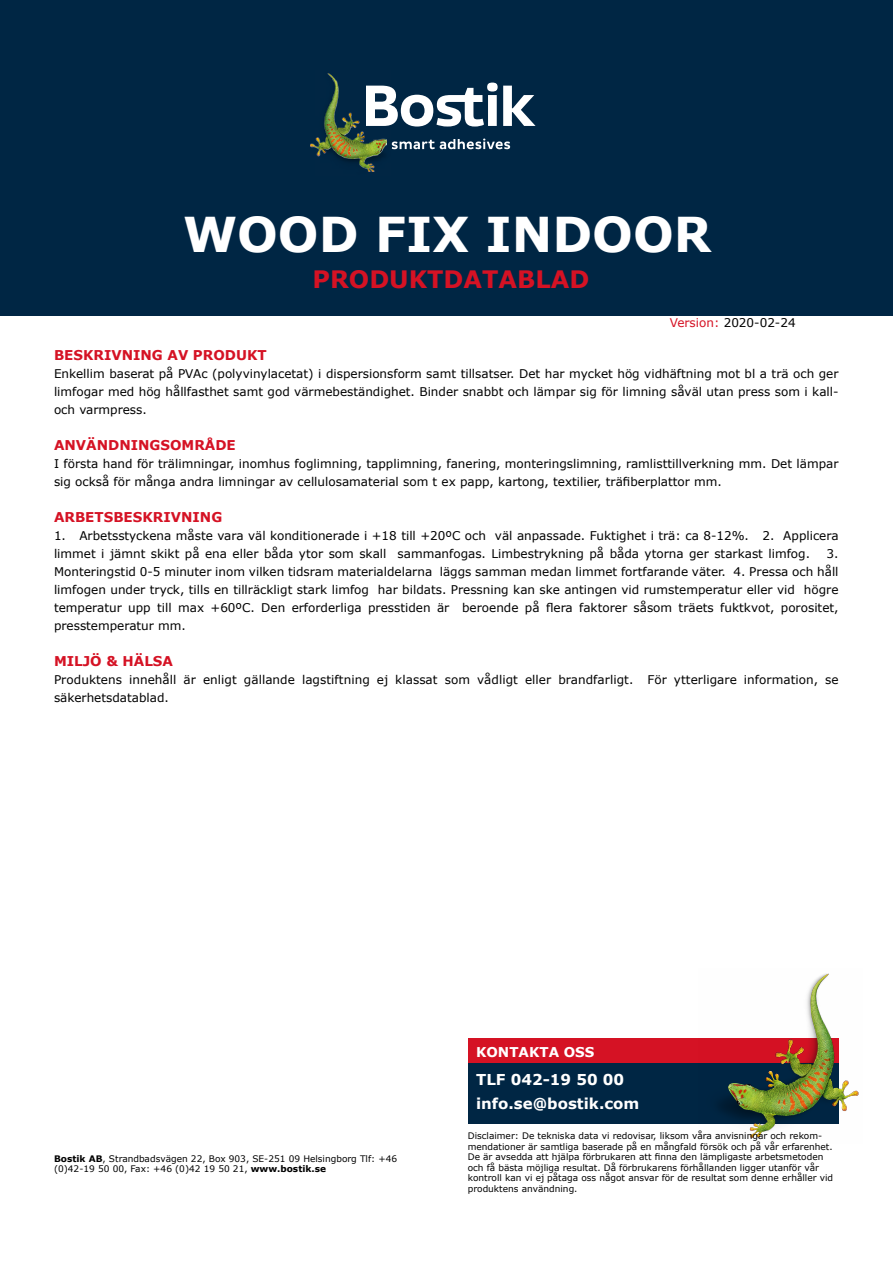
<style>
.page{position:relative;width:893px;height:1263px;background:#fff}
.page>*{position:absolute;margin:0;border:0;box-sizing:border-box;transform-origin:0 0}
.t1{font:700 48px "Verdana";color:#fff}
.t2{font:700 24px "Verdana";color:#d51224}
.t3{font:700 15px/24px "Verdana";color:#fff}
.t4{font:700 13.5px "Verdana";color:#d51224}
.t5{font:700 13.5px "Verdana";color:#fff}
.t6{font:12px/18px "Verdana";color:#000}
.t7{font:9px/10.5px "Verdana";color:#000}
.s1{color:#d51224}
.s2{font-weight:700}
</style>
<div class="page">
<div style="left:0;top:0;width:893px;height:316px;background:#002644"></div>
<img style="left:311px;top:73px;width:75px;height:98px">
<svg style="left:392px;top:139px;width:118px;height:10px"></svg>
<svg style="left:366px;top:83px;width:170px;height:44px"></svg>
<div style="left:469px;top:1038px;width:370px;height:26px;background:#d51224"></div>
<div style="left:469px;top:1063px;width:370px;height:61px;background:#002644"></div>
<img style="left:719px;top:973px;width:140px;height:165px">
<h1 class="t1" style="left:183px;top:201px;width:530px">WOOD FIX INDOOR</h1>
<h2 class="t2" style="left:313px;top:262px;width:278px">PRODUKTDATABLAD</h2>
<p class="t6" style="left:670px;top:313px;width:127px"><span class="s1">Version:</span> 2020-02-24</p>
<p class="t4" style="left:54px;top:346px;width:214px">BESKRIVNING AV PRODUKT</p>
<p class="t6" style="left:54px;top:365px;width:786px;text-align:justify">Enkellim baserat på PVAc (polyvinylacetat) i dispersionsform samt tillsatser. Det har mycket hög vidhäftning mot bl a trä och ger limfogar med hög hållfasthet samt god värmebeständighet. Binder snabbt och lämpar sig för limning såväl utan press som i kall&shy;och varmpress.</p>
<p class="t4" style="left:54px;top:436px;width:183px">ANVÄNDNINGSOMRÅDE</p>
<p class="t6" style="left:54px;top:455px;width:786px">I första hand för trälimningar, inomhus foglimning, tapplimning, fanering, monteringslimning, ramlisttillverkning mm. Det lämpar sig också för många andra limningar av cellulosamaterial som t ex papp, kartong, textilier, träfiberplattor mm.</p>
<p class="t4" style="left:54px;top:508px;width:170px">ARBETSBESKRIVNING</p>
<p class="t6" style="left:54px;top:527px;width:786px">1. Arbetsstyckena måste vara väl konditionerade i +18 till +20ºC och väl anpassade. Fuktighet i trä: ca 8-12%. 2. Applicera limmet i jämnt skikt på ena eller båda ytor som skall sammanfogas. Limbestrykning på båda ytorna ger starkast limfog.</p>
<p class="t6" style="left:54px;top:545px;width:786px;text-align:justify;text-indent:773px">3.<br>Monteringstid 0-5 minuter inom vilken tidsram materialdelarna läggs samman medan limmet fortfarande väter. 4. Pressa och håll limfogen under tryck, tills en tillräckligt stark limfog har bildats. Pressning kan ske antingen vid rumstemperatur eller vid högre temperatur upp till max +60ºC. Den erforderliga presstiden är beroende på flera faktorer såsom träets fuktkvot, porositet, presstemperatur mm.</p>
<p class="t4" style="left:54px;top:652px;width:121px">MILJÖ &amp; HÄLSA</p>
<p class="t6" style="left:54px;top:671px;width:786px">Produktens innehåll är enligt gällande lagstiftning ej klassat som vådligt eller brandfarligt. För ytterligare information, se säkerhetsdatablad.</p>
<p class="t7" style="left:54px;top:1153px;width:345px"><span class="s2">Bostik AB</span>, Strandbadsvägen 22, Box 903, SE-251 09 Helsingborg Tlf: +46 (0)42-19 50 00, Fax: +46 (0)42 19 50 21, <span class="s2">www.bostik.se</span></p>
<p class="t5" style="left:476px;top:1042px;width:120px">KONTAKTA OSS</p>
<p class="t3" style="left:476px;top:1067px;width:165px">TLF 042-19 50 00 info.se@bostik.com</p>
<p class="t7" style="left:468px;top:1130px;width:367px">Disclaimer: De tekniska data vi redovisar, liksom våra anvisningar och rekom&shy;mendationer är samtliga baserade på en mångfald försök och på vår erfarenhet.<br>De är avsedda att hjälpa förbrukaren att finna den lämpligaste arbetsmetoden och få bästa möjliga resultat. Då förbrukarens förhållanden ligger utanför vår kontroll kan vi ej påtaga oss något ansvar för de resultat som denne erhåller vid produktens användning.</p>
</div>
